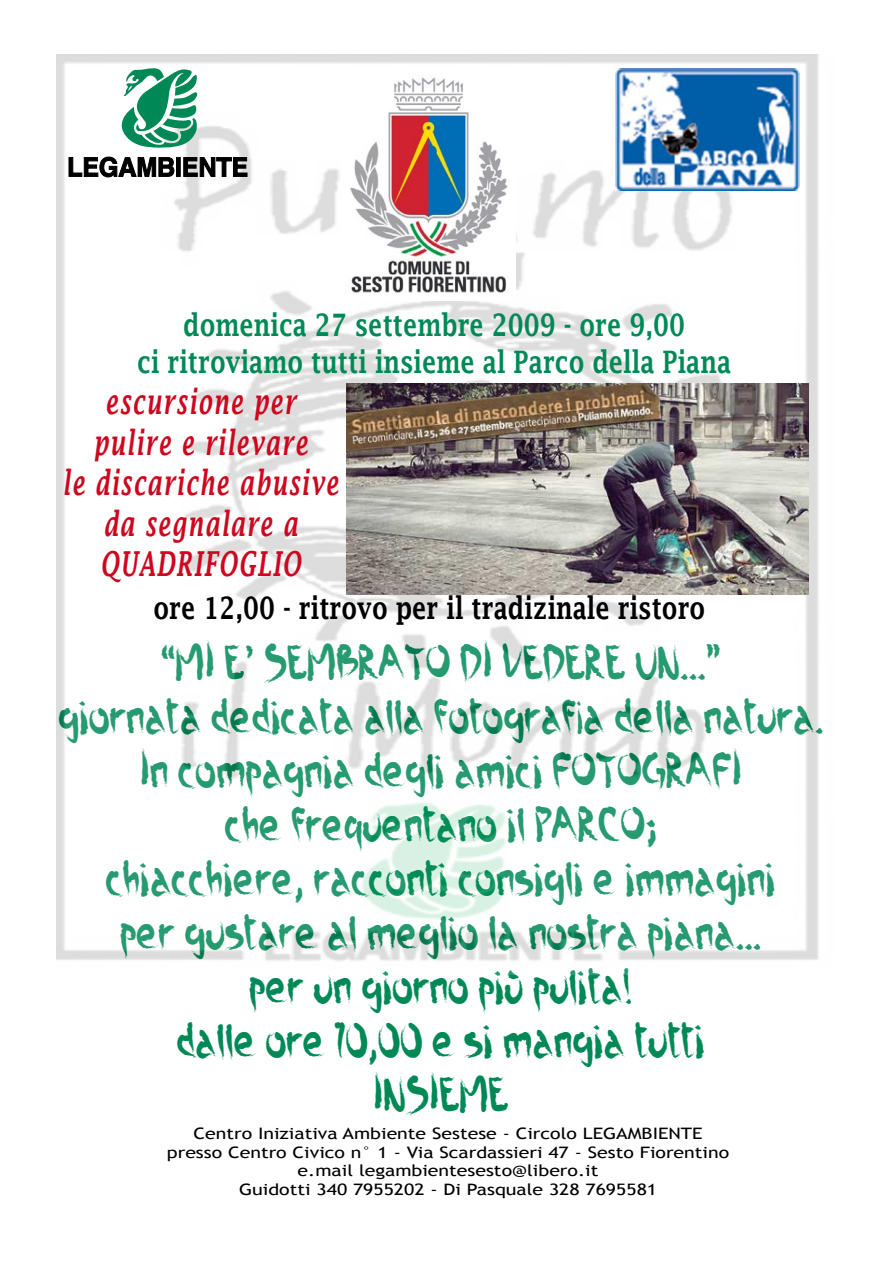
<style>
.page{position:relative;width:893px;height:1263px;background:#fff}
.page>*{position:absolute;margin:0;border:0;box-sizing:border-box;transform-origin:0 0}
.t1{font:45px/54px "Legambiente";color:#008957;text-align:center;scale:.77 1}
.t2{font:italic 600 33.75px/40.5px "Lucida Fax";letter-spacing:.06em;color:#cc071e;text-align:center;scale:.67 1}
.t3{font:600 31.05px/37.2px "Lucida Fax";color:#008957;text-align:center;scale:.78 1}
.t4{font:600 31.05px "Lucida Fax";color:#000;scale:.78 1}
.t5{font:15.75px/18.9px "Trebuchet MS";color:#000;text-align:center;scale:1.23 1}
</style>
<div class="page">
<img style="left:57px;top:54px;width:762px;height:907px">
<img style="left:347px;top:383px;width:461px;height:211px">
<svg style="left:117px;top:68px;width:81px;height:81px"></svg>
<svg style="left:69px;top:155px;width:106px;height:22px"></svg>
<hr style="left:177px;top:158px;width:3px;height:18px;background:#000">
<div style="left:176px;top:157px;width:5px;height:20px;border:1px solid #000"></div>
<svg style="left:183px;top:157px;width:64px;height:20px"></svg>
<img style="left:342px;top:68px;width:173px;height:232px">
<img style="left:615px;top:68px;width:184px;height:123px">
<p class="t3" style="left:137px;top:306px;width:763px">domenica 27 settembre 2009 - ore 9,00<br>ci ritroviamo tutti insieme al Parco della Piana</p>
<p class="t2" style="left:63px;top:382px;width:413px">escursione per pulire e rilevare<br>le discariche abusive da segnalare a<br>QUADRIFOGLIO</p>
<p class="t4" style="left:153px;top:590px;width:709px">ore 12,00 - ritrovo per il tradizinale ristoro</p>
<p class="t1" style="left:58px;top:637px;width:995px">“MI E’ SEMBRATO DI VEDERE UN...”<br>giornata dedicata alla fotografia della natura.<br>In compagnia degli amici FOTOGRAFI<br>che frequentano il PARCO;<br>chiacchiere, racconti consigli e immagini<br>per gustare al meglio la nostra piana...<br>per un giorno più pulita!<br>dalle ore 10,00 e si mangia tutti<br>INSIEME</p>
<p class="t5" style="left:167px;top:1124px;width:459px">Centro Iniziativa Ambiente Sestese - Circolo LEGAMBIENTE presso Centro Civico n° 1 - Via Scardassieri 47 - Sesto Fiorentino e.mail legambientesesto@libero.it<br>Guidotti 340 7955202 - Di Pasquale 328 7695581</p>
</div>
